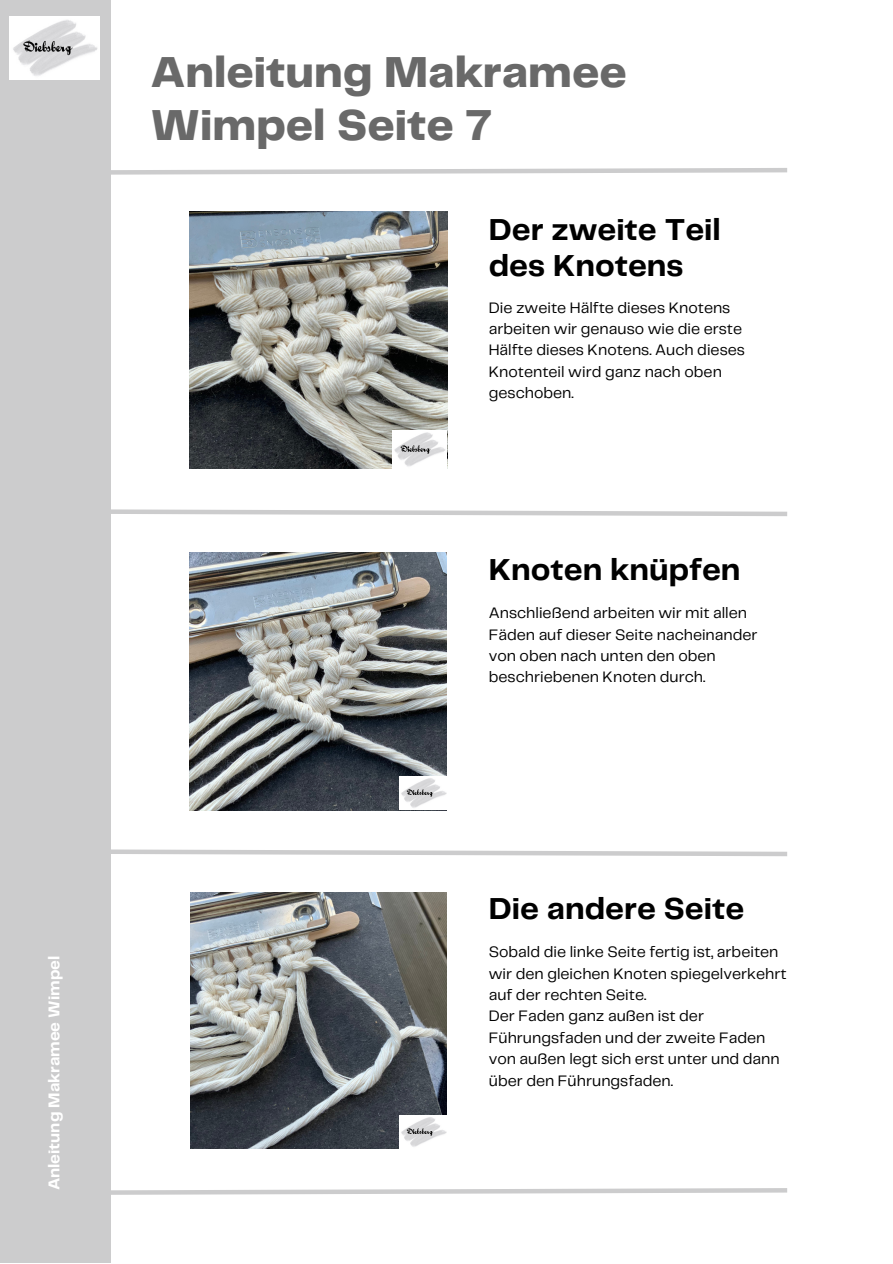
<style>
.page{position:relative;width:893px;height:1264px;background:#fff}
.page>*{position:absolute;margin:0;border:0;box-sizing:border-box;transform-origin:0 0}
.t1{font:800 45px "Telegraf";color:#696969}
.t2{font:700 31.5px/36px "Telegraf";color:#000}
.t3{font:700 16.2px "Telegraf";color:#fff}
.t4{font:15.75px/21.3px "Telegraf";color:#000}
</style>
<div class="page">
<div style="left:0;top:0;width:110px;height:1262px;background:#cccccd"></div>
<svg style="left:110px;top:1185px;width:677px;height:12px"></svg>
<svg style="left:110px;top:507px;width:678px;height:11px"></svg>
<svg style="left:110px;top:847px;width:677px;height:11px"></svg>
<svg style="left:110px;top:166px;width:677px;height:11px"></svg>
<img style="left:190px;top:892px;width:257px;height:256px">
<img style="left:189px;top:552px;width:258px;height:258px">
<img style="left:190px;top:211px;width:257px;height:257px">
<img style="left:392px;top:430px;width:54px;height:38px">
<img style="left:10px;top:17px;width:90px;height:63px">
<img style="left:399px;top:776px;width:48px;height:33px">
<img style="left:399px;top:1115px;width:48px;height:33px">
<p class="t3" style="left:47px;top:1190px;width:236px;rotate:-90deg">Anleitung Makramee Wimpel</p>
<p class="t1" style="left:150px;top:53px;width:478px">Anleitung Makramee</p>
<p class="t1" style="left:150px;top:106px;width:343px">Wimpel Seite 7</p>
<p class="t2" style="left:488px;top:213px;width:233px">Der zweite Teil des Knotens</p>
<p class="t4" style="left:488px;top:297px;width:258px">Die zweite Hälfte dieses Knotens arbeiten wir genauso wie die erste<br>Hälfte dieses Knotens. Auch dieses<br>Knotenteil wird ganz nach oben geschoben.</p>
<p class="t2" style="left:488px;top:553px;width:253px">Knoten knüpfen</p>
<p class="t4" style="left:488px;top:603px;width:270px">Anschließend arbeiten wir mit allen<br>Fäden auf dieser Seite nacheinander von oben nach unten den oben beschriebenen Knoten durch.</p>
<p class="t2" style="left:488px;top:891px;width:257px">Die andere Seite</p>
<p class="t4" style="left:488px;top:942px;width:299px">Sobald die linke Seite fertig ist, arbeiten wir den gleichen Knoten spiegelverkehrt auf der rechten Seite.</p>
<p class="t4" style="left:488px;top:1006px;width:292px">Der Faden ganz außen ist der<br>Führungsfaden und der zweite Faden von außen legt sich erst unter und dann über den Führungsfaden.</p>
</div>
